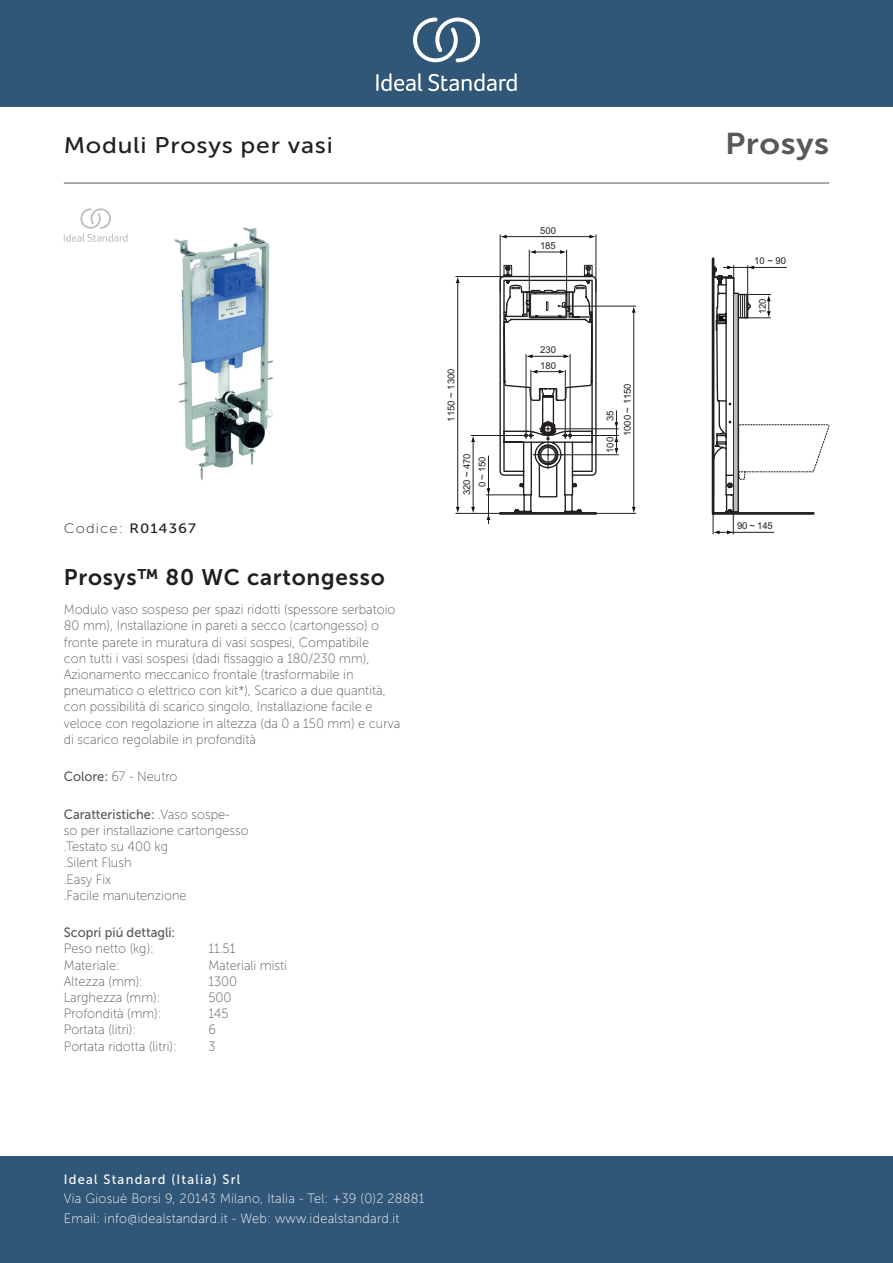
<style>
.page{position:relative;width:893px;height:1263px;background:#fff}
.page>*{position:absolute;margin:0;border:0;box-sizing:border-box;transform-origin:0 0}
._001_Produkttyp{font:30px "Museo Sans 700";letter-spacing:.02em;color:#57585a;scale:1.1 1}
.Article_Name{font:22.5px "Museo Sans 700";letter-spacing:.035em;color:#231f20}
.t1{font:22.5px "Museo Sans 500";letter-spacing:.03em;color:#231f20;scale:1.1 1}
.Marketing_Descriptio{font:13.5px/16.2px "Museo Sans 100";color:#57585a;scale:.95 1}
.Features{font:13.5px/16.2px "Museo Sans 100";color:#57585a;scale:.95 1}
.t2{font:13.5px/19.5px "Museo Sans 100";letter-spacing:.02em;color:#fff;scale:.95 1}
.t3{font:13.5px "Museo Sans 500";letter-spacing:.1em;color:#fff;scale:.95 1}
.Material{font:13.5px "Museo Sans 100";color:#57585a;scale:.95 1}
.Secondary_Capacity{font:13.5px "Museo Sans 100";color:#57585a;scale:.95 1}
.Net_Weight__kg{font:13.5px "Museo Sans 100";color:#57585a;scale:.95 1}
.t4{font:13.5px "Museo Sans 500";color:#57585a;scale:.95 1}
.Depth__mm{font:13.5px "Museo Sans 100";color:#57585a;scale:.95 1}
.Width__mm{font:13.5px "Museo Sans 100";color:#57585a;scale:.95 1}
.Colour{font:13.5px "Museo Sans 100";color:#57585a;scale:.95 1}
.Height__mm{font:13.5px "Museo Sans 100";color:#57585a;scale:.95 1}
.Capacity{font:13.5px "Museo Sans 100";color:#57585a;scale:.95 1}
.t5{font:13.5px "Museo Sans 100";letter-spacing:.075em;color:#231f20;scale:1.1 1}
.t6{font:9.45px "Arial";color:#231f20}
.s1{font-family:"Museo Sans 500"}
</style>
<div class="page">
<div style="left:0;top:1157px;width:893px;height:106px;background:#305678"></div>
<div style="left:0;top:0;width:893px;height:107px;background:#305678"></div>
<svg style="left:428px;top:73px;width:89px;height:18px"></svg>
<svg style="left:376px;top:73px;width:46px;height:18px"></svg>
<svg style="left:413px;top:18px;width:67px;height:44px"></svg>
<hr style="left:64px;top:183px;width:765px;height:1px;background:#57585a">
<img style="left:174px;top:227px;width:100px;height:253px">
<hr style="left:500px;top:512px;width:96px;height:3px;background:#231f20">
<hr style="left:456px;top:276px;width:53px;height:1px;background:#231f20">
<hr style="left:559px;top:306px;width:77px;height:1px;background:#231f20">
<svg style="left:456px;top:277px;width:4px;height:6px"></svg>
<svg style="left:471px;top:436px;width:4px;height:6px"></svg>
<svg style="left:471px;top:507px;width:4px;height:6px"></svg>
<svg style="left:456px;top:507px;width:4px;height:6px"></svg>
<svg style="left:632px;top:507px;width:4px;height:6px"></svg>
<svg style="left:632px;top:306px;width:4px;height:7px"></svg>
<hr style="left:471px;top:435px;width:52px;height:1px;background:#231f20">
<hr style="left:572px;top:435px;width:46px;height:1px;background:#231f20">
<hr style="left:555px;top:428px;width:63px;height:1px;background:#231f20">
<hr style="left:561px;top:454px;width:57px;height:1px;background:#231f20">
<hr style="left:487px;top:494px;width:39px;height:1px;background:#231f20">
<hr style="left:457px;top:281px;width:1px;height:229px;background:#231f20">
<hr style="left:473px;top:440px;width:1px;height:70px;background:#231f20">
<hr style="left:633px;top:311px;width:1px;height:197px;background:#231f20">
<hr style="left:456px;top:513px;width:180px;height:1px;background:#231f20">
<hr style="left:488px;top:456px;width:1px;height:68px;background:#231f20">
<svg style="left:487px;top:488px;width:3px;height:7px"></svg>
<svg style="left:498px;top:234px;width:100px;height:279px"></svg>
<hr style="left:531px;top:356px;width:34px;height:1px;background:#231f20">
<svg style="left:614px;top:448px;width:4px;height:7px"></svg>
<svg style="left:614px;top:422px;width:4px;height:7px"></svg>
<hr style="left:616px;top:411px;width:1px;height:40px;background:#231f20">
<svg style="left:712px;top:257px;width:117px;height:278px"></svg>
<hr style="left:747px;top:265px;width:1px;height:31px;background:#231f20">
<svg style="left:64px;top:208px;width:64px;height:34px"></svg>
<p class="t1" style="left:64px;top:133px;width:246px">Moduli Prosys per vasi</p>
<p class="_001_Produkttyp" style="left:725px;top:127px;width:96px">Prosys</p>
<p class="t6" style="left:540px;top:224px;width:17px">500</p>
<p class="t5" style="left:64px;top:521px;width:122px">Codice: <span class="s1">R014367</span></p>
<p class="Article_Name" style="left:64px;top:565px;width:323px">Prosys™ 80 WC cartongesso</p>
<p class="Marketing_Descriptio" style="left:64px;top:602px;width:356px">Modulo vaso sospeso per spazi ridotti (spessore serbatoio 80 mm), Installazione in pareti a secco (cartongesso) o fronte parete in muratura di vasi sospesi, Compatibile<br>con tutti i vasi sospesi (dadi fissaggio a 180/230 mm), Azionamento meccanico frontale (trasformabile in pneumatico o elettrico con kit*), Scarico a due quantità, con possibilità di scarico singolo, Installazione facile e veloce con regolazione in altezza (da 0 a 150 mm) e curva di scarico regolabile in profondità</p>
<p class="Colour" style="left:64px;top:769px;width:121px"><span class="s1">Colore:</span> 67 - Neutro</p>
<p class="Features" style="left:64px;top:806px;width:196px"><span class="s1">Caratteristiche:</span> .Vaso sospe-<br>so per installazione cartongesso .Testato su 400 kg<br>.Silent Flush<br>.Easy Fix<br>.Facile manutenzione</p>
<p class="t4" style="left:64px;top:925px;width:119px">Scopri piú dettagli:</p>
<p class="Net_Weight__kg" style="left:64px;top:941px;width:96px">Peso netto (kg):</p>
<p class="Net_Weight__kg" style="left:208px;top:941px;width:30px">11.51</p>
<p class="Material" style="left:64px;top:958px;width:61px">Materiale:</p>
<p class="Material" style="left:208px;top:958px;width:84px">Materiali misti</p>
<p class="Height__mm" style="left:64px;top:974px;width:85px">Altezza (mm):</p>
<p class="Height__mm" style="left:208px;top:974px;width:32px">1300</p>
<p class="Width__mm" style="left:64px;top:990px;width:103px">Larghezza (mm):</p>
<p class="Width__mm" style="left:208px;top:990px;width:26px">500</p>
<p class="Depth__mm" style="left:64px;top:1006px;width:104px">Profondità (mm):</p>
<p class="Depth__mm" style="left:208px;top:1006px;width:23px">145</p>
<p class="Capacity" style="left:64px;top:1022px;width:78px">Portata (litri):</p>
<p class="Capacity" style="left:208px;top:1022px;width:9px">6</p>
<p class="Secondary_Capacity" style="left:64px;top:1039px;width:120px">Portata ridotta (litri):</p>
<p class="Secondary_Capacity" style="left:208px;top:1039px;width:9px">3</p>
<p class="t6" style="left:445px;top:421px;width:55px;rotate:-90deg">1150 ~ 1300</p>
<p class="t6" style="left:460px;top:495px;width:42px;rotate:-90deg">320 ~ 470</p>
<p class="t6" style="left:476px;top:487px;width:32px;rotate:-90deg">0 ~ 150</p>
<p class="t3" style="left:64px;top:1172px;width:187px">Ideal Standard (Italia) Srl</p>
<p class="t2" style="left:64px;top:1189px;width:381px">Via Giosuè Borsi 9, 20143 Milano, Italia - Tel: +39 (0)2 28881<br>Email: info@idealstandard.it - Web: www.idealstandard.it</p>
<p class="t6" style="left:540px;top:239px;width:17px">185</p>
<p class="t6" style="left:540px;top:344px;width:17px">230</p>
<p class="t6" style="left:540px;top:359px;width:17px">180</p>
<p class="t6" style="left:604px;top:421px;width:12px;rotate:-90deg">35</p>
<p class="t6" style="left:604px;top:453px;width:17px;rotate:-90deg">100</p>
<p class="t6" style="left:621px;top:436px;width:55px;rotate:-90deg">1000 ~ 1150</p>
<p class="t6" style="left:754px;top:255px;width:33px">10 ~ 90</p>
<p class="t6" style="left:756px;top:314px;width:17px;rotate:-90deg">120</p>
<p class="t6" style="left:737px;top:520px;width:37px">90 ~ 145</p>
</div>
